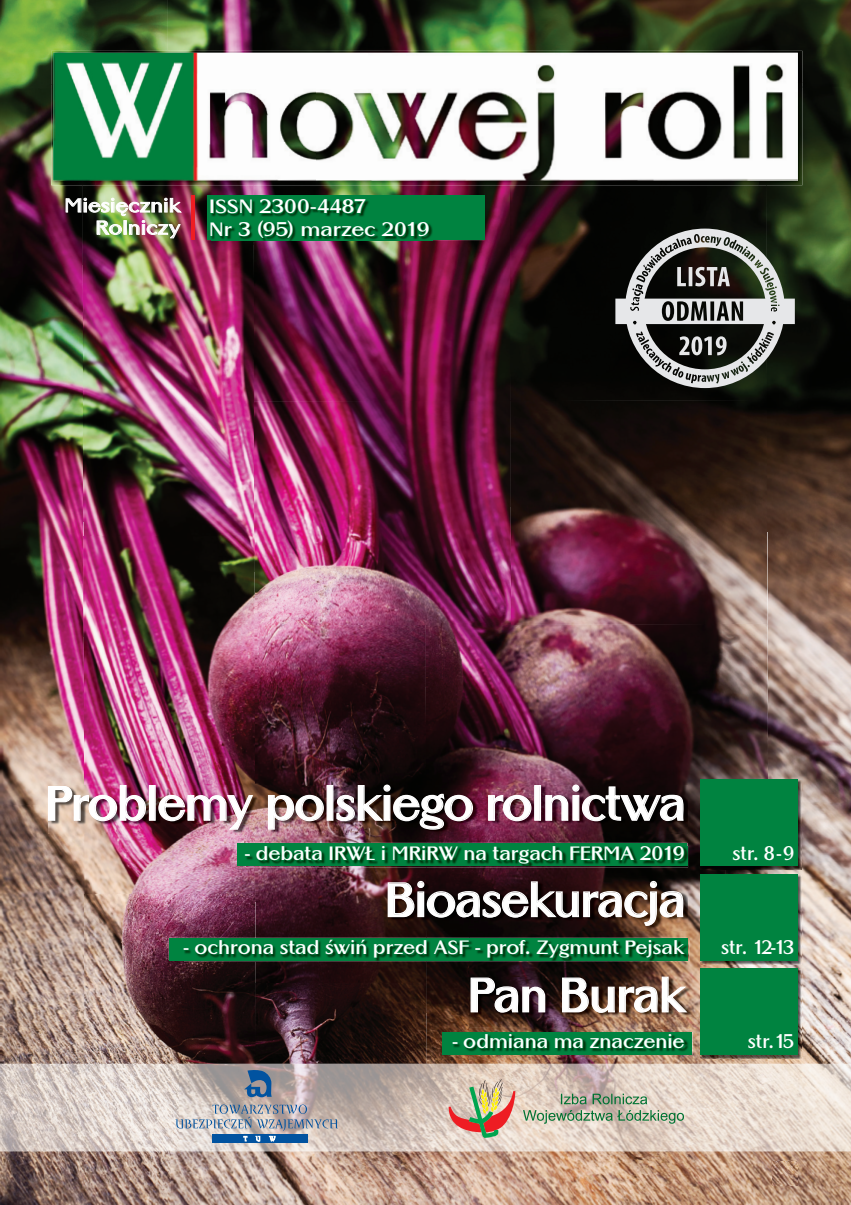
<style>
.page{position:relative;width:851px;height:1205px;background:#fff}
.page>*{position:absolute;margin:0;border:0;box-sizing:border-box;transform-origin:0 0}
.t1{font:700 46.62px "Altrincham";letter-spacing:-.03em;color:#fff}
.t2{font:700 18.75px "Altrincham";letter-spacing:-.005em;color:#fff;scale:1.05 1}
.t3{font:700 18.75px/22.5px "Altrincham";letter-spacing:-.005em;color:#fff;scale:1.12 1}
.t4{font:700 18.75px "Altrincham";letter-spacing:-.005em;color:#fff}
.t5{font:700 18.5px/22.2px "Altrincham";color:#fff;text-align:right;scale:1.12 1}
</style>
<div class="page">
<img style="left:168px;top:0;width:682px;height:87px">
<img style="left:0;top:0;width:168px;height:89px">
<img style="left:767px;top:87px;width:83px;height:715px">
<img style="left:0;top:89px;width:84px;height:975px">
<img style="left:255px;top:185px;width:512px;height:215px">
<img style="left:82px;top:185px;width:173px;height:709px">
<img style="left:254px;top:400px;width:513px;height:225px">
<img style="left:425px;top:624px;width:343px;height:179px">
<img style="left:254px;top:625px;width:173px;height:439px">
<img style="left:768px;top:802px;width:82px;height:262px">
<img style="left:469px;top:803px;width:256px;height:223px">
<img style="left:425px;top:834px;width:44px;height:230px">
<img style="left:725px;top:870px;width:43px;height:4px">
<img style="left:84px;top:893px;width:172px;height:171px">
<img style="left:725px;top:964px;width:43px;height:4px">
<img style="left:469px;top:1026px;width:299px;height:38px">
<img style="left:0;top:1064px;width:850px;height:141px">
<svg style="left:56px;top:1165px;width:4px;height:13px"></svg>
<img style="left:772px;top:1161px;width:25px;height:24px">
<img style="left:66px;top:198px;width:116px;height:40px">
<div style="left:212px;top:1134px;width:95px;height:9px;background:#0153a0"></div>
<svg style="left:244px;top:1069px;width:28px;height:28px"></svg>
<svg style="left:175px;top:1104px;width:163px;height:37px;background:#a7adb8"></svg>
<svg style="left:523px;top:1093px;width:161px;height:30px;background:#b5baa6"></svg>
<svg style="left:448px;top:1079px;width:67px;height:59px;background:#cba88f"></svg>
<img style="left:51px;top:51px;width:751px;height:34px">
<img style="left:759px;top:83px;width:43px;height:102px">
<img style="left:51px;top:85px;width:44px;height:100px">
<img style="left:95px;top:181px;width:664px;height:4px">
<img style="left:53px;top:53px;width:744px;height:128px">
<hr style="left:191px;top:195px;width:4px;height:45px;background:#ee1d23">
<div style="left:207px;top:196px;width:277px;height:44px;background:#008340"></div>
<img style="left:211px;top:200px;width:222px;height:42px">
<div style="left:210px;top:199px;width:4px;height:14px;border:1px solid #008340"></div>
<svg style="left:215px;top:200px;width:37px;height:14px"></svg>
<svg style="left:211px;top:222px;width:21px;height:14px"></svg>
<svg style="left:238px;top:221px;width:12px;height:15px"></svg>
<svg style="left:258px;top:200px;width:171px;height:39px"></svg>
<div style="left:442px;top:1032px;width:250px;height:22px;background:#008340"></div>
<img style="left:700px;top:875px;width:101px;height:89px">
<div style="left:699px;top:874px;width:98px;height:86px;background:#008340"></div>
<img style="left:388px;top:882px;width:299px;height:48px">
<svg style="left:387px;top:880px;width:297px;height:47px;background:#453431"></svg>
<div style="left:169px;top:938px;width:518px;height:22px;background:#008340"></div>
<img style="left:184px;top:940px;width:505px;height:22px">
<img style="left:184px;top:940px;width:503px;height:20px">
<svg style="left:184px;top:940px;width:89px;height:14px"></svg>
<svg style="left:280px;top:940px;width:39px;height:14px"></svg>
<svg style="left:325px;top:940px;width:41px;height:14px"></svg>
<svg style="left:374px;top:940px;width:53px;height:18px"></svg>
<svg style="left:433px;top:940px;width:36px;height:14px"></svg>
<svg style="left:475px;top:947px;width:5px;height:3px"></svg>
<svg style="left:487px;top:940px;width:42px;height:18px"></svg>
<svg style="left:536px;top:940px;width:83px;height:18px"></svg>
<svg style="left:625px;top:940px;width:60px;height:18px"></svg>
<img style="left:700px;top:780px;width:101px;height:90px">
<div style="left:699px;top:779px;width:98px;height:86px;background:#008340"></div>
<img style="left:48px;top:786px;width:639px;height:48px">
<img style="left:47px;top:784px;width:100px;height:38px">
<div style="left:149px;top:785px;width:7px;height:36px;border:1px solid #fff"></div>
<img style="left:158px;top:794px;width:96px;height:36px">
<img style="left:267px;top:794px;width:57px;height:36px">
<div style="left:326px;top:785px;width:7px;height:36px;border:1px solid #fff"></div>
<img style="left:336px;top:784px;width:137px;height:46px">
<svg style="left:487px;top:794px;width:45px;height:28px"></svg>
<div style="left:534px;top:785px;width:7px;height:36px;border:1px solid #fff"></div>
<svg style="left:544px;top:784px;width:140px;height:38px;background:#4e3b42"></svg>
<div style="left:237px;top:843px;width:450px;height:22px;background:#008340"></div>
<img style="left:246px;top:846px;width:442px;height:21px">
<img style="left:246px;top:846px;width:441px;height:19px">
<svg style="left:256px;top:846px;width:66px;height:15px"></svg>
<div style="left:329px;top:846px;width:4px;height:14px;border:1px solid #008340"></div>
<svg style="left:335px;top:846px;width:40px;height:15px"></svg>
<svg style="left:382px;top:846px;width:3px;height:14px"></svg>
<svg style="left:392px;top:846px;width:94px;height:15px"></svg>
<svg style="left:492px;top:846px;width:71px;height:18px"></svg>
<svg style="left:570px;top:846px;width:114px;height:15px"></svg>
<img style="left:700px;top:969px;width:101px;height:89px">
<div style="left:699px;top:968px;width:98px;height:86px;background:#008340"></div>
<img style="left:471px;top:978px;width:220px;height:38px">
<svg style="left:470px;top:977px;width:76px;height:36px;background:#473c3f"></svg>
<img style="left:561px;top:976px;width:126px;height:37px">
<img style="left:453px;top:1039px;width:235px;height:13px">
<svg style="left:463px;top:1035px;width:84px;height:14px"></svg>
<svg style="left:554px;top:1039px;width:29px;height:9px"></svg>
<svg style="left:589px;top:1035px;width:95px;height:14px"></svg>
<svg style="left:615px;top:229px;width:179px;height:159px;background:#5c5e5a"></svg>
<p class="t5" style="left:65px;top:194px;width:105px">Miesięcznik<br>Rolniczy</p>
<p class="t3" style="left:209px;top:195px;width:198px">ISSN 2300-4487<br>Nr 3 (95) marzec 2019</p>
<h1 class="t1" style="left:45px;top:775px;width:642px">Problemy polskiego rolnictwa</h1>
<p class="t2" style="left:245px;top:842px;width:420px">- debata IRWŁ i MRiRW na targach FERMA 2019</p>
<p class="t4" style="left:732px;top:842px;width:63px">str. 8-9</p>
<h1 class="t1" style="left:385px;top:871px;width:302px">Bioasekuracja</h1>
<p class="t2" style="left:183px;top:935px;width:478px">- ochrona stad świń przed ASF - prof. Zygmunt Pejsak</p>
<p class="t4" style="left:721px;top:935px;width:75px">str. 12-13</p>
<h1 class="t1" style="left:467px;top:967px;width:220px">Pan Burak</h1>
<p class="t2" style="left:452px;top:1030px;width:223px">- odmiana ma znaczenie</p>
<p class="t4" style="left:747px;top:1030px;width:48px">str.15</p>
</div>
